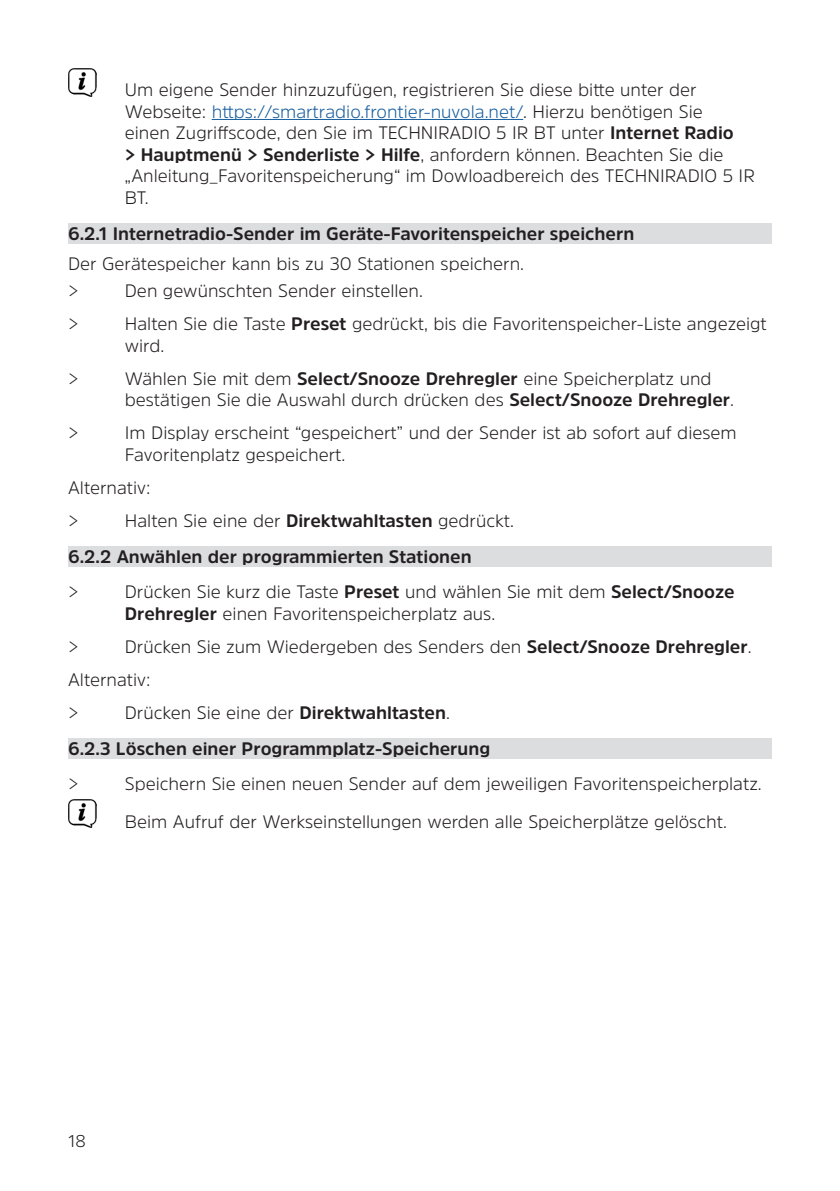
<style>
.page{position:relative;width:840px;height:1191px;background:#fff}
.page>*{position:absolute;margin:0;border:0;box-sizing:border-box;transform-origin:0 0}
.Einzug{font:300 18px/21.6px "Amsi Pro";color:#231f20}
.t1{font:700 18px "Amsi Pro";color:#231f20}
.Hinweis{font:300 18px "Amsi Pro";color:#231f20}
.t2{font:300 17px "Amsi Pro";color:#231f20}
.s1{color:#175d9e}
.s2{font-weight:700}
</style>
<div class="page">
<hr style="left:211px;top:119px;width:312px;height:1px;background:#175d9e">
<div style="left:68px;top:223px;width:703px;height:21px;background:#dcdddf"></div>
<div style="left:68px;top:546px;width:703px;height:21px;background:#dcdddf"></div>
<div style="left:68px;top:738px;width:703px;height:21px;background:#dcdddf"></div>
<img style="left:68px;top:68px;width:28px;height:28px">
<img style="left:68px;top:799px;width:28px;height:28px">
<p class="Einzug" style="left:125px;top:78px;width:631px">Um eigene Sender hinzuzufügen, registrieren Sie diese bitte unter der Webseite: <span class="s1">https://smartradio.frontier-nuvola.net/</span>. Hierzu benötigen Sie<br>einen Zugriffscode, den Sie im TECHNIRADIO 5 IR BT unter <span class="s2">Internet Radio<br>&gt; Hauptmenü &gt; Senderliste &gt; Hilfe</span>, anfordern können. Beachten Sie die „Anleitung_Favoritenspeicherung“ im Dowloadbereich des TECHNIRADIO 5 IR BT.</p>
<p class="t1" style="left:68px;top:221px;width:567px">6.2.1 Internetradio-Sender im Geräte-Favoritenspeicher speichern</p>
<p class="Einzug" style="left:68px;top:252px;width:457px">Der Gerätespeicher kann bis zu 30 Stationen speichern.</p>
<p class="Einzug" style="left:68px;top:280px;width:12px">&gt;</p>
<p class="Einzug" style="left:125px;top:280px;width:299px">Den gewünschten Sender einstellen.</p>
<p class="Einzug" style="left:68px;top:312px;width:12px">&gt;</p>
<p class="Einzug" style="left:125px;top:312px;width:643px">Halten Sie die Taste <span class="s2">Preset</span> gedrückt, bis die Favoritenspeicher-Liste angezeigt wird.</p>
<p class="Einzug" style="left:68px;top:367px;width:12px">&gt;</p>
<p class="Einzug" style="left:125px;top:367px;width:610px">Wählen Sie mit dem <span class="s2">Select/Snooze Drehregler</span> eine Speicherplatz und bestätigen Sie die Auswahl durch drücken des <span class="s2">Select/Snooze Drehregler</span>.</p>
<p class="Einzug" style="left:68px;top:422px;width:12px">&gt;</p>
<p class="Einzug" style="left:125px;top:422px;width:613px">Im Display erscheint “gespeichert” und der Sender ist ab sofort auf diesem<br>Favoritenplatz gespeichert.</p>
<p class="Einzug" style="left:68px;top:476px;width:84px">Alternativ:</p>
<p class="Einzug" style="left:68px;top:509px;width:12px">&gt;</p>
<p class="Einzug" style="left:125px;top:509px;width:390px">Halten Sie eine der <span class="s2">Direktwahltasten</span> gedrückt.</p>
<p class="t1" style="left:68px;top:544px;width:405px">6.2.2 Anwählen der programmierten Stationen</p>
<p class="Einzug" style="left:68px;top:581px;width:12px">&gt;</p>
<p class="Einzug" style="left:125px;top:581px;width:611px">Drücken Sie kurz die Taste <span class="s2">Preset</span> und wählen Sie mit dem <span class="s2">Select/Snooze<br>Drehregler</span> einen Favoritenspeicherplatz aus.</p>
<p class="Einzug" style="left:68px;top:635px;width:12px">&gt;</p>
<p class="Einzug" style="left:125px;top:635px;width:628px">Drücken Sie zum Wiedergeben des Senders den <span class="s2">Select/Snooze Drehregler</span>.</p>
<p class="Einzug" style="left:68px;top:668px;width:84px">Alternativ:</p>
<p class="Einzug" style="left:68px;top:701px;width:12px">&gt;</p>
<p class="Einzug" style="left:125px;top:701px;width:326px">Drücken Sie eine der <span class="s2">Direktwahltasten</span>.</p>
<p class="t1" style="left:68px;top:736px;width:423px">6.2.3 Löschen einer Programmplatz-Speicherung</p>
<p class="Einzug" style="left:68px;top:773px;width:12px">&gt;</p>
<p class="Einzug" style="left:125px;top:773px;width:638px">Speichern Sie einen neuen Sender auf dem jeweiligen Favoritenspeicherplatz.</p>
<p class="Hinweis" style="left:125px;top:809px;width:603px">Beim Aufruf der Werkseinstellungen werden alle Speicherplätze gelöscht.</p>
<p class="t2" style="left:68px;top:1129px;width:19px">18</p>
</div>
